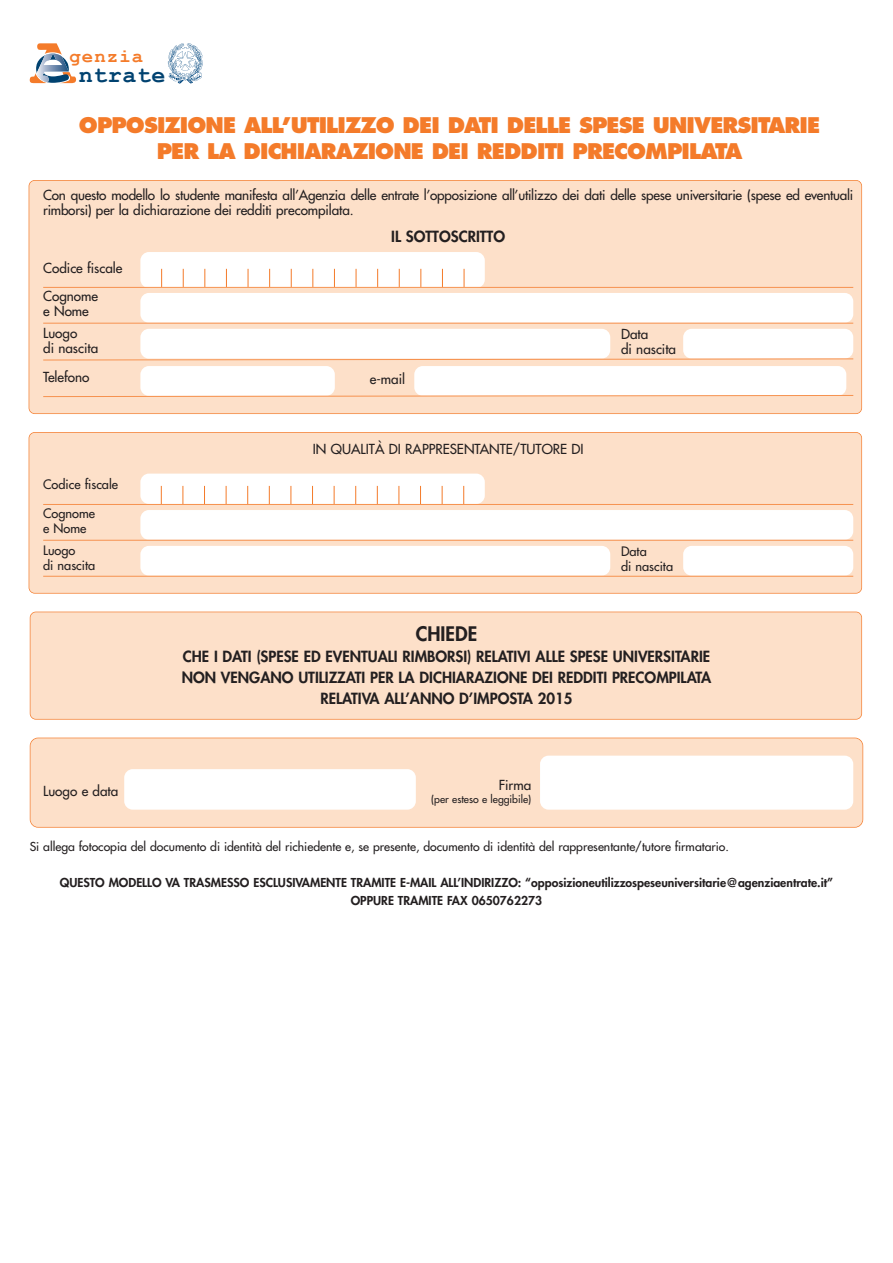
<style>
.page{position:relative;width:893px;height:1263px;background:#fff}
.page>*{position:absolute;margin:0;border:0;box-sizing:border-box;transform-origin:0 0}
.t1{font:700 23.25px "Courier New";letter-spacing:.025em;color:#004270}
.t2{font:800 21px/25.5px "Futura";letter-spacing:-.04em;color:#f47b2a;text-align:center}
.t3{font:800 19.5px "Futura";color:#231f20}
.t4{font:700 18.9px "Courier New";letter-spacing:.06em;color:#f47b2a}
.t5{font:800 15px/21px "Futura";color:#231f20;text-align:center}
.t6{font:13.5px/15px "Futura";letter-spacing:-.005em;color:#231f20}
.t7{font:12.75px/15px "Futura";color:#231f20}
.t8{font:800 12px/18px "Futura";color:#231f20;text-align:center}
.t9{font:12px "Futura";color:#231f20}
.t10{font:10.5px "Futura";color:#231f20}
</style>
<div class="page">
<div style="left:31px;top:738px;width:831px;height:89px;background:#fde0c9;border-radius:8px"></div>
<div style="left:30px;top:738px;width:833px;height:90px;border:2px solid #f47b2a;border-radius:8px"></div>
<div style="left:29px;top:181px;width:832px;height:232px;background:#fde0c9;border-radius:5px"></div>
<div style="left:29px;top:180px;width:833px;height:234px;border:2px solid #f47b2a;border-radius:6px"></div>
<div style="left:29px;top:433px;width:832px;height:160px;background:#fde0c9;border-radius:5px"></div>
<div style="left:29px;top:432px;width:833px;height:162px;border:2px solid #f47b2a;border-radius:6px"></div>
<div style="left:31px;top:612px;width:830px;height:107px;background:#fde0c9;border-radius:5px"></div>
<div style="left:30px;top:612px;width:832px;height:108px;border:2px solid #f47b2a;border-radius:6px"></div>
<div style="left:140px;top:252px;width:345px;height:36px;background:#fff;border-radius:9px"></div>
<svg style="left:312px;top:269px;width:1px;height:18px"></svg>
<svg style="left:334px;top:269px;width:1px;height:18px"></svg>
<svg style="left:356px;top:269px;width:1px;height:18px"></svg>
<svg style="left:377px;top:269px;width:1px;height:18px"></svg>
<svg style="left:399px;top:269px;width:1px;height:18px"></svg>
<svg style="left:420px;top:269px;width:1px;height:18px"></svg>
<svg style="left:442px;top:269px;width:1px;height:18px"></svg>
<svg style="left:464px;top:269px;width:1px;height:18px"></svg>
<svg style="left:291px;top:269px;width:1px;height:18px"></svg>
<svg style="left:269px;top:269px;width:1px;height:18px"></svg>
<svg style="left:248px;top:269px;width:1px;height:18px"></svg>
<svg style="left:226px;top:269px;width:1px;height:18px"></svg>
<svg style="left:204px;top:269px;width:1px;height:18px"></svg>
<svg style="left:183px;top:269px;width:1px;height:18px"></svg>
<svg style="left:161px;top:269px;width:1px;height:18px"></svg>
<hr style="left:43px;top:287px;width:810px;height:1px;background:#f6924f">
<div style="left:140px;top:293px;width:713px;height:30px;background:#fff;border-radius:9px"></div>
<hr style="left:43px;top:323px;width:810px;height:1px;background:#f6924f">
<div style="left:140px;top:329px;width:470px;height:30px;background:#fff;border-radius:9px"></div>
<div style="left:683px;top:329px;width:170px;height:30px;background:#fff;border-radius:9px"></div>
<div style="left:124px;top:769px;width:292px;height:41px;background:#fff;border-radius:9px"></div>
<div style="left:540px;top:756px;width:313px;height:54px;background:#fff;border-radius:9px"></div>
<div style="left:140px;top:474px;width:345px;height:30px;background:#fff;border-radius:9px"></div>
<svg style="left:312px;top:486px;width:1px;height:18px"></svg>
<svg style="left:334px;top:486px;width:1px;height:18px"></svg>
<svg style="left:355px;top:486px;width:1px;height:18px"></svg>
<svg style="left:377px;top:486px;width:1px;height:18px"></svg>
<svg style="left:399px;top:486px;width:1px;height:18px"></svg>
<svg style="left:420px;top:486px;width:1px;height:18px"></svg>
<svg style="left:442px;top:486px;width:1px;height:18px"></svg>
<svg style="left:463px;top:486px;width:1px;height:18px"></svg>
<svg style="left:291px;top:486px;width:1px;height:18px"></svg>
<svg style="left:269px;top:486px;width:1px;height:18px"></svg>
<svg style="left:247px;top:486px;width:1px;height:18px"></svg>
<svg style="left:226px;top:486px;width:1px;height:18px"></svg>
<svg style="left:204px;top:486px;width:1px;height:18px"></svg>
<svg style="left:183px;top:486px;width:1px;height:18px"></svg>
<svg style="left:161px;top:486px;width:1px;height:18px"></svg>
<hr style="left:43px;top:504px;width:810px;height:1px;background:#f6924f">
<div style="left:140px;top:510px;width:713px;height:30px;background:#fff;border-radius:9px"></div>
<hr style="left:43px;top:540px;width:810px;height:1px;background:#f6924f">
<div style="left:140px;top:546px;width:470px;height:30px;background:#fff;border-radius:9px"></div>
<div style="left:683px;top:546px;width:170px;height:30px;background:#fff;border-radius:9px"></div>
<hr style="left:43px;top:576px;width:810px;height:1px;background:#f6924f">
<svg style="left:168px;top:43px;width:35px;height:41px"></svg>
<svg style="left:30px;top:43px;width:46px;height:41px"></svg>
<svg style="left:43px;top:358px;width:811px;height:3px"></svg>
<div style="left:140px;top:366px;width:195px;height:30px;background:#fff;border-radius:9px"></div>
<div style="left:414px;top:366px;width:432px;height:30px;background:#fff;border-radius:9px"></div>
<svg style="left:43px;top:395px;width:811px;height:2px;background:#f9bc92"></svg>
<h3 class="t4" style="left:69px;top:46px;width:75px">genzia</h3>
<h1 class="t1" style="left:79px;top:63px;width:88px">ntrate</h1>
<h2 class="t2" style="left:79px;top:114px;width:743px">OPPOSIZIONE ALL’UTILIZZO DEI DATI DELLE SPESE UNIVERSITARIE<br>PER LA DICHIARAZIONE DEI REDDITI PRECOMPILATA</h2>
<p class="t6" style="left:43px;top:188px;width:812px">Con questo modello lo studente manifesta all’Agenzia delle entrate l’opposizione all’utilizzo dei dati delle spese universitarie (spese ed eventuali rimborsi) per la dichiarazione dei redditi precompilata.</p>
<p class="t6" style="left:43px;top:254px;width:81px;line-height:28.5px">Codice fiscale<br>Cognome</p>
<p class="t6" style="left:43px;top:304px;width:47px">e Nome</p>
<p class="t6" style="left:43px;top:326px;width:57px">Luogo<br>di nascita</p>
<p class="t5" style="left:391px;top:227px;width:115px">IL SOTTOSCRITTO</p>
<p class="t6" style="left:43px;top:371px;width:48px">Telefono</p>
<p class="t6" style="left:370px;top:372px;width:37px">e-mail</p>
<p class="t7" style="left:43px;top:478px;width:76px">Codice fiscale</p>
<p class="t7" style="left:43px;top:507px;width:53px">Cognome e Nome</p>
<p class="t7" style="left:43px;top:543px;width:54px">Luogo<br>di nascita</p>
<p class="t6" style="left:313px;top:442px;width:272px">IN QUALITÀ DI RAPPRESENTANTE/TUTORE DI</p>
<p class="t6" style="left:621px;top:328px;width:57px">Data<br>di nascita</p>
<p class="t7" style="left:621px;top:545px;width:54px">Data<br>di nascita</p>
<h3 class="t3" style="left:416px;top:624px;width:63px">CHIEDE</h3>
<p class="t5" style="left:182px;top:647px;width:531px">CHE I DATI (SPESE ED EVENTUALI RIMBORSI) RELATIVI ALLE SPESE UNIVERSITARIE<br>NON VENGANO UTILIZZATI PER LA DICHIARAZIONE DEI REDDITI PRECOMPILATA<br>RELATIVA ALL’ANNO D’IMPOSTA 2015</p>
<p class="t6" style="left:43px;top:784px;width:77px">Luogo e data</p>
<p class="t6" style="left:499px;top:778px;width:34px">Firma</p>
<p class="t10" style="left:431px;top:794px;width:102px">(per esteso e leggibile)</p>
<p class="t9" style="left:30px;top:840px;width:701px">Si allega fotocopia del documento di identità del richiedente e, se presente, documento di identità del rappresentante/tutore firmatario.</p>
<p class="t8" style="left:60px;top:874px;width:775px">QUESTO MODELLO VA TRASMESSO ESCLUSIVAMENTE TRAMITE E-MAIL ALL’INDIRIZZO: “opposizioneutilizzospeseuniversitarie@agenziaentrate.it”<br>OPPURE TRAMITE FAX 0650762273</p>
</div>
